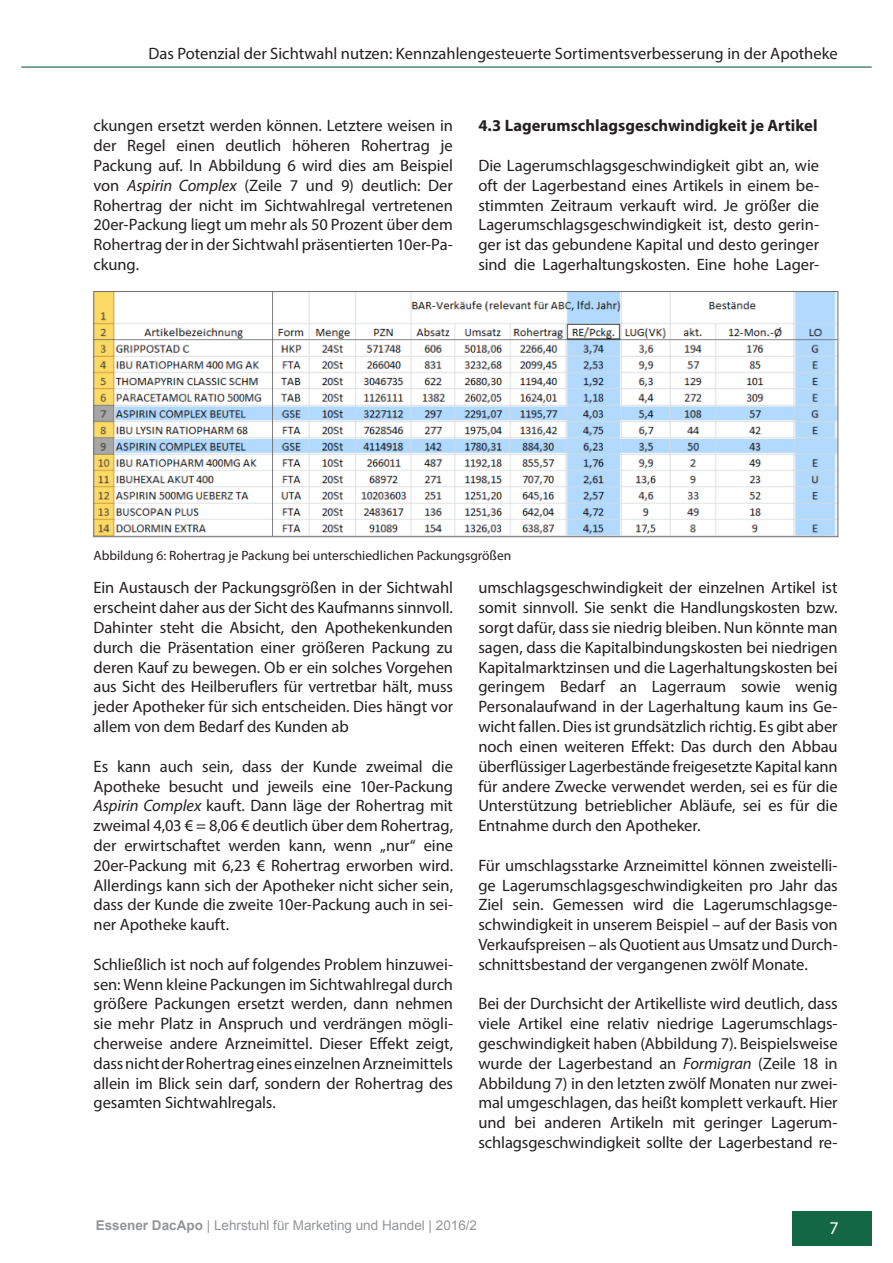
<style>
.page{position:relative;width:893px;height:1263px;background:#fff}
.page>*{position:absolute;margin:0;border:0;box-sizing:border-box;transform-origin:0 0}
.t1{font:18px "Myriad Pro";color:#fff}
.t2{font:16.5px/19.8px "Myriad Pro";color:#231f20;text-align:justify}
.t3{font:700 16.5px "Myriad Pro";color:#231f20}
.t4{font:13.5px "Myriad Pro";color:#231f20}
.t5{font:13.5px "Arial";color:#939598}
.s1{font-style:italic}
.s2{font-weight:700}
</style>
<div class="page">
<div style="left:792px;top:1212px;width:80px;height:34px;background:#146744"></div>
<hr style="left:21px;top:67px;width:851px;height:1px;background:#146744">
<img style="left:96px;top:293px;width:740px;height:242px">
<div style="left:94px;top:291px;width:744px;height:246px;border:1px solid #6c6d70"></div>
<p class="t2" style="left:148px;top:43px;width:691px">Das Potenzial der Sichtwahl nutzen: Kennzahlengesteuerte Sortimentsverbesserung in der Apotheke</p>
<p class="t2" style="left:94px;top:116px;width:361px">ckungen ersetzt werden können. Letztere weisen in der Regel einen deutlich höheren Rohertrag je Packung auf. In Abbildung 6 wird dies am Beispiel von <span class="s1">Aspirin Complex</span> (Zeile 7 und 9) deutlich: Der Rohertrag der nicht im Sichtwahlregal vertretenen 20er-Packung liegt um mehr als 50 Prozent über dem Rohertrag der in der Sichtwahl präsentierten 10er-Pa&shy;ckung.</p>
<p class="t3" style="left:478px;top:115px;width:341px">4.3 Lagerumschlagsgeschwindigkeit je Artikel</p>
<p class="t2" style="left:478px;top:155px;width:342px">Die Lagerumschlagsgeschwindigkeit gibt an, wie oft der Lagerbestand eines Artikels in einem be&shy;stimmten Zeitraum verkauft wird. Je größer die Lagerumschlagsgeschwindigkeit ist, desto gerin&shy;ger ist das gebundene Kapital und desto geringer sind die Lagerhaltungskosten. Eine hohe Lager-</p>
<p class="t4" style="left:94px;top:547px;width:419px">Abbildung 6: Rohertrag je Packung bei unterschiedlichen Packungsgrößen</p>
<p class="t2" style="left:94px;top:578px;width:361px">Ein Austausch der Packungsgrößen in der Sichtwahl erscheint daher aus der Sicht des Kaufmanns sinnvoll.<br>Dahinter steht die Absicht, den Apothekenkunden durch die Präsentation einer größeren Packung zu deren Kauf zu bewegen. Ob er ein solches Vorgehen aus Sicht des Heilberuflers für vertretbar hält, muss jeder Apotheker für sich entscheiden. Dies hängt vor allem von dem Bedarf des Kunden ab</p>
<p class="t2" style="left:94px;top:756px;width:361px">Es kann auch sein, dass der Kunde zweimal die Apotheke besucht und jeweils eine 10er-Packung <span class="s1">Aspirin Complex</span> kauft. Dann läge der Rohertrag mit zweimal 4,03 € = 8,06 € deutlich über dem Rohertrag, der erwirtschaftet werden kann, wenn „nur“ eine 20er-Packung mit 6,23 € Rohertrag erworben wird.<br>Allerdings kann sich der Apotheker nicht sicher sein, dass der Kunde die zweite 10er-Packung auch in sei&shy;ner Apotheke kauft.</p>
<p class="t2" style="left:94px;top:954px;width:361px">Schließlich ist noch auf folgendes Problem hinzuwei&shy;sen: Wenn kleine Packungen im Sichtwahlregal durch größere Packungen ersetzt werden, dann nehmen sie mehr Platz in Anspruch und verdrängen mögli&shy;cherweise andere Arzneimittel. Dieser Effekt zeigt, dass nicht der Rohertrag eines einzelnen Arzneimittels allein im Blick sein darf, sondern der Rohertrag des gesamten Sichtwahlregals.</p>
<p class="t2" style="left:478px;top:578px;width:361px">umschlagsgeschwindigkeit der einzelnen Artikel ist somit sinnvoll. Sie senkt die Handlungskosten bzw. sorgt dafür, dass sie niedrig bleiben. Nun könnte man sagen, dass die Kapitalbindungskosten bei niedrigen Kapitalmarktzinsen und die Lagerhaltungskosten bei geringem Bedarf an Lagerraum sowie wenig Personalaufwand in der Lagerhaltung kaum ins Ge&shy;wicht fallen. Dies ist grundsätzlich richtig. Es gibt aber noch einen weiteren Effekt: Das durch den Abbau überflüssiger Lagerbestände freigesetzte Kapital kann für andere Zwecke verwendet werden, sei es für die Unterstützung betrieblicher Abläufe, sei es für die Entnahme durch den Apotheker.</p>
<p class="t2" style="left:478px;top:855px;width:361px">Für umschlagsstarke Arzneimittel können zweistelli&shy;ge Lagerumschlagsgeschwindigkeiten pro Jahr das Ziel sein. Gemessen wird die Lagerumschlagsge&shy;schwindigkeit in unserem Beispiel – auf der Basis von Verkaufspreisen – als Quotient aus Umsatz und Durch&shy;schnittsbestand der vergangenen zwölf Monate.</p>
<p class="t2" style="left:478px;top:994px;width:361px">Bei der Durchsicht der Artikelliste wird deutlich, dass viele Artikel eine relativ niedrige Lagerumschlags&shy;geschwindigkeit haben (Abbildung 7). Beispielsweise wurde der Lagerbestand an <span class="s1">Formigran</span> (Zeile 18 in Abbildung 7) in den letzten zwölf Monaten nur zwei&shy;mal umgeschlagen, das heißt komplett verkauft. Hier und bei anderen Artikeln mit geringer Lagerum&shy;schlagsgeschwindigkeit sollte der Lagerbestand re-</p>
<p class="t5" style="left:96px;top:1217px;width:383px"><span class="s2">Essener DacApo</span> | Lehrstuhl für Marketing und Handel | 2016/2</p>
<p class="t1" style="left:829px;top:1217px;width:11px">7</p>
</div>
